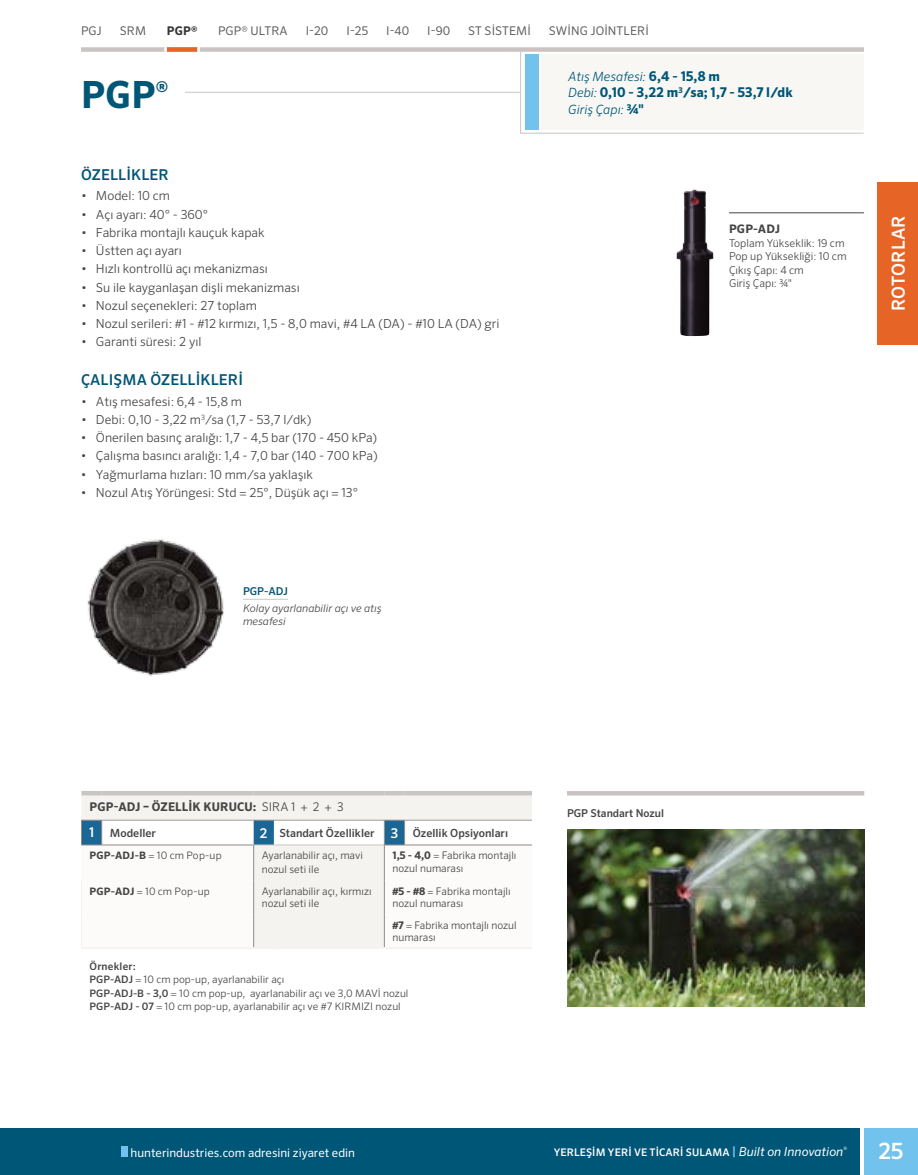
<style>
.page{position:relative;width:918px;height:1175px;background:#fff}
.page>*{position:absolute;margin:0;border:0;box-sizing:border-box;transform-origin:0 0}
.t1{font:700 37.5px "Sero Pro";color:#005676}
.t2{font:500 22.5px "Sero Pro";color:#fff}
.t3{font:500 18px "Sero Pro";letter-spacing:.01em;color:#fff}
.t4{font:500 15px "Sero Pro";letter-spacing:.01em;color:#005676}
.t5{font:700 14.85px "Sero Pro";color:#005676}
.t6{font:700 13.5px "Sero Pro";letter-spacing:.01em;color:#005676}
.t7{font:italic 300 12.75px "Sero Pro";letter-spacing:.005em;color:#005676}
.t8{font:300 12.45px "Sero Pro";color:#454545}
.t9{font:12px "Sero Pro";letter-spacing:.01em;color:#5e5e5f}
.t10{font:12px "Sero Pro";color:#fff}
.t11{font:700 12px "Sero Pro";letter-spacing:.01em;color:#454545}
.t12{font:700 12px "Sero Pro";color:#363636}
.t13{font:700 11.7px "Sero Pro";letter-spacing:.01em;color:#454545}
.t14{font:500 11.25px "Sero Pro";color:#454545}
.t15{font:300 10.8px/13.5px "Sero Pro";color:#454545}
.t16{font:500 10.8px "Sero Pro";color:#454545}
.t17{font:500 10.8px "Sero Pro";color:#005676}
.t18{font:italic 300 10.65px/13px "Sero Pro";color:#454545}
.t19{font:300 10.5px/12.6px "Sero Pro";color:#454545}
.t20{font:500 10.5px "Sero Pro";letter-spacing:.01em;color:#fff}
.t21{font:500 10.5px "Sero Pro";letter-spacing:.015em;color:#454545}
.t22{font:300 10.35px/13.5px "Sero Pro";color:#454545}
.t23{font:italic 7.2px "Sero Pro";color:#fff}
.s1{font-weight:700;font-style:normal;font-size:13.5px}
.s2{font-weight:300;font-style:italic;font-size:12.75px}
.s3{font-weight:300}
.s4{font-size:13.5px;color:#fff}
.s5{font-weight:700}
.s6{font-weight:500}
.s7{font-size:12px;color:#7ac6ee}
.s8{font-weight:400;font-style:italic;font-size:12.3px}
</style>
<div class="page">
<div style="left:0;top:1127px;width:860px;height:47px;background:#005676"></div>
<div style="left:864px;top:1127px;width:54px;height:47px;background:#71c3ed"></div>
<div style="left:81px;top:47px;width:783px;height:5px;background:#c9c4c2"></div>
<hr style="left:81px;top:92px;width:439px;height:1px;background:#c9c4c2">
<svg style="left:520px;top:51px;width:344px;height:83px"></svg>
<div style="left:525px;top:54px;width:13px;height:76px;background:#71c3ed"></div>
<div style="left:122px;top:1146px;width:6px;height:10px;background:#71c3ed"></div>
<div style="left:878px;top:182px;width:40px;height:162px;background:#e76427"></div>
<div style="left:81px;top:62px;width:104px;height:46px;background:#fff"></div>
<hr style="left:729px;top:212px;width:135px;height:1px;background:#454545">
<hr style="left:243px;top:599px;width:45px;height:1px;background:#c9c9ca">
<hr style="left:567px;top:791px;width:297px;height:4px;background:#c9c4c2">
<svg style="left:164px;top:47px;width:3px;height:5px"></svg>
<div style="left:167px;top:47px;width:30px;height:5px;background:#e76427"></div>
<svg style="left:197px;top:47px;width:3px;height:5px"></svg>
<img style="left:676px;top:189px;width:37px;height:147px">
<img style="left:87px;top:539px;width:137px;height:137px">
<img style="left:567px;top:829px;width:297px;height:177px">
<svg style="left:81px;top:795px;width:451px;height:25px;fill:#f5f3ef"></svg>
<svg style="left:81px;top:845px;width:451px;height:102px"></svg>
<hr style="left:81px;top:791px;width:21px;height:4px;background:#c8c5c4">
<hr style="left:102px;top:791px;width:152px;height:4px;background:#c8c5c4">
<hr style="left:254px;top:791px;width:20px;height:4px;background:#c8c5c4">
<hr style="left:274px;top:791px;width:110px;height:4px;background:#c8c5c4">
<hr style="left:384px;top:791px;width:21px;height:4px;background:#c8c5c4">
<hr style="left:405px;top:791px;width:127px;height:4px;background:#c8c5c4">
<hr style="left:254px;top:879px;width:20px;height:2px;background:#f5f3ef">
<hr style="left:274px;top:879px;width:110px;height:2px;background:#f5f3ef">
<hr style="left:254px;top:913px;width:20px;height:2px;background:#f5f3ef">
<hr style="left:274px;top:913px;width:110px;height:2px;background:#f5f3ef">
<hr style="left:81px;top:880px;width:1px;height:34px;background:#f4f0ed">
<hr style="left:81px;top:914px;width:1px;height:33px;background:#f4f0ed">
<hr style="left:253px;top:845px;width:1px;height:35px;background:#908a86">
<hr style="left:253px;top:880px;width:1px;height:34px;background:#908a86">
<hr style="left:253px;top:914px;width:1px;height:33px;background:#908a86">
<hr style="left:384px;top:845px;width:1px;height:35px;background:#908a86">
<hr style="left:384px;top:880px;width:1px;height:34px;background:#908a86">
<hr style="left:384px;top:914px;width:1px;height:33px;background:#908a86">
<hr style="left:81px;top:947px;width:21px;height:2px;background:#f5f3ef">
<hr style="left:102px;top:947px;width:152px;height:2px;background:#f5f3ef">
<hr style="left:384px;top:947px;width:21px;height:2px;background:#f5f3ef">
<hr style="left:405px;top:947px;width:127px;height:2px;background:#f5f3ef">
<hr style="left:254px;top:947px;width:20px;height:2px;background:#f5f3ef">
<hr style="left:274px;top:947px;width:110px;height:2px;background:#f5f3ef">
<svg style="left:81px;top:820px;width:451px;height:25px"></svg>
<p class="t9" style="left:81px;top:23px;width:22px">PGJ</p>
<p class="t9" style="left:120px;top:23px;width:28px">SRM</p>
<p class="t12" style="left:167px;top:23px;width:32px">PGP®</p>
<p class="t9" style="left:218px;top:23px;width:71px">PGP® ULTRA</p>
<p class="t9" style="left:306px;top:23px;width:24px">I-20</p>
<p class="t9" style="left:347px;top:23px;width:23px">I-25</p>
<p class="t9" style="left:386px;top:23px;width:25px">I-40</p>
<p class="t9" style="left:427px;top:23px;width:24px">I-90</p>
<p class="t9" style="left:468px;top:23px;width:64px">ST SİSTEMİ</p>
<p class="t9" style="left:549px;top:23px;width:99px">SWİ NG JOİ NTLERİ</p>
<h1 class="t1" style="left:81px;top:72px;width:76px">PGP</h1>
<p class="t5" style="left:156px;top:78px;width:14px">®</p>
<p class="t4" style="left:81px;top:166px;width:89px">ÖZELLİKLER</p>
<p class="t8" style="left:81px;top:188px;width:90px">• Model: 10 cm</p>
<p class="t8" style="left:81px;top:207px;width:129px">• Açı ayarı: 40° - 360°</p>
<p class="t8" style="left:81px;top:225px;width:185px">• Fabrika montajlı kauçuk kapak</p>
<p class="t8" style="left:81px;top:243px;width:102px">• Üstten açı ayarı</p>
<p class="t8" style="left:81px;top:261px;width:188px">• Hızlı kontrollü açı mekanizması</p>
<p class="t8" style="left:81px;top:280px;width:220px">• Su ile kayganlaşan dişli mekanizması</p>
<p class="t8" style="left:81px;top:298px;width:177px">• Nozul seçenekleri: 27 toplam</p>
<p class="t8" style="left:81px;top:316px;width:420px">• Nozul serileri: #1 - #12 kırmızı, 1,5 - 8,0 mavi, #4 LA (DA) - #10 LA (DA) gri</p>
<p class="t8" style="left:81px;top:334px;width:122px">• Garanti süresi: 2 yıl</p>
<p class="t4" style="left:81px;top:371px;width:164px">ÇALIŞMA ÖZELLİKLERİ</p>
<p class="t8" style="left:81px;top:394px;width:162px">• Atış mesafesi: 6,4 - 15,8 m</p>
<p class="t8" style="left:81px;top:412px;width:232px">• Debi: 0,10 - 3,22 m<sup>3</sup>/sa (1,7 - 53,7 l/dk)</p>
<p class="t8" style="left:81px;top:430px;width:298px">• Önerilen basınç aralığı: 1,7 - 4,5 bar (170 - 450 kPa)</p>
<p class="t8" style="left:81px;top:448px;width:298px">• Çalışma basıncı aralığı: 1,4 - 7,0 bar (140 - 700 kPa)</p>
<p class="t8" style="left:81px;top:467px;width:234px">• Yağmurlama hızları: 10 mm/sa yaklaşık</p>
<p class="t8" style="left:81px;top:485px;width:279px">• Nozul Atış Yörüngesi: Std = 25°, Düşük açı = 13°</p>
<p class="t17" style="left:243px;top:585px;width:47px">PGP-ADJ</p>
<p class="t18" style="left:243px;top:601px;width:140px">Kolay ayarlanabilir açı ve atış mesafesi</p>
<p class="t7" style="left:568px;top:69px;width:153px">Atış Mesafesi: <span class="s1">6,4 - 15,8 m</span></p>
<p class="t6" style="left:568px;top:84px;width:226px"><span class="s2">Debi:</span> 0,10 - 3,22 m<sup>3</sup>/sa; 1,7 - 53,7 l/dk</p>
<p class="t7" style="left:568px;top:102px;width:77px">Giriş Çapı: <span class="s1">¾"</span></p>
<p class="t13" style="left:729px;top:222px;width:52px">PGP-ADJ</p>
<p class="t15" style="left:729px;top:236px;width:119px">Toplam Yükseklik: 19 cm<br>Pop up Yüksekliği: 10 cm<br>Çıkış Çapı: 4 cm<br>Giriş Çapı: ¾"</p>
<h3 class="t3" style="left:888px;top:311px;width:98px;rotate:-90deg">ROTORLAR</h3>
<p class="t11" style="left:90px;top:799px;width:255px">PGP-ADJ – ÖZELLİK KURUCU: <span class="s3">SIRA 1 + 2 + 3</span></p>
<p class="t14" style="left:89px;top:826px;width:68px"><span class="s4">1</span> Modeller</p>
<p class="t14" style="left:260px;top:826px;width:250px"><span class="s4">2</span> Standart Özellikler <span class="s4">3</span> Özellik Opsiyonları</p>
<p class="t22" style="left:90px;top:848px;width:134px"><span class="s5">PGP-ADJ-B</span> = 10 cm Pop-up</p>
<p class="t19" style="left:262px;top:848px;width:103px;line-height:13.5px">Ayarlanabilir açı, mavi nozul seti ile</p>
<p class="t19" style="left:392px;top:849px;width:125px"><span class="s5">1,5 - 4,0</span> = Fabrika montajlı nozul numarası</p>
<p class="t22" style="left:90px;top:884px;width:122px"><span class="s5">PGP-ADJ</span> = 10 cm Pop-up</p>
<p class="t19" style="left:262px;top:884px;width:111px">Ayarlanabilir açı, kırmızı nozul seti ile</p>
<p class="t19" style="left:392px;top:884px;width:120px"><span class="s5">#5 - #8</span> = Fabrika montajlı nozul numarası</p>
<p class="t19" style="left:392px;top:918px;width:126px"><span class="s5">#7</span> = Fabrika montajlı nozul numarası</p>
<p class="t21" style="left:90px;top:959px;width:48px">Örnekler:</p>
<p class="t22" style="left:90px;top:972px;width:320px"><span class="s6">PGP-ADJ</span> = 10 cm pop-up, ayarlanabilir açı<br><span class="s6">PGP-ADJ-B - 3,0</span> = 10 cm pop-up, ayarlanabilir açı ve 3,0 MAVİ nozul<br><span class="s6">PGP-ADJ - 07</span> = 10 cm pop-up, ayarlanabilir açı ve #7 KIRMIZI nozul</p>
<p class="t16" style="left:567px;top:807px;width:99px">PGP Standart Nozul</p>
<p class="t10" style="left:131px;top:1145px;width:226px">hunterindustries.com adresini ziyaret edin</p>
<p class="t20" style="left:554px;top:1146px;width:291px">YERLEŞIM YERI VE TICARI SULAMA <span class="s7">|</span> <span class="s8">Built on Innovation</span></p>
<h2 class="t2" style="left:879px;top:1137px;width:26px">25</h2>
<p class="t23" style="left:843px;top:1145px;width:5px">®</p>
</div>
